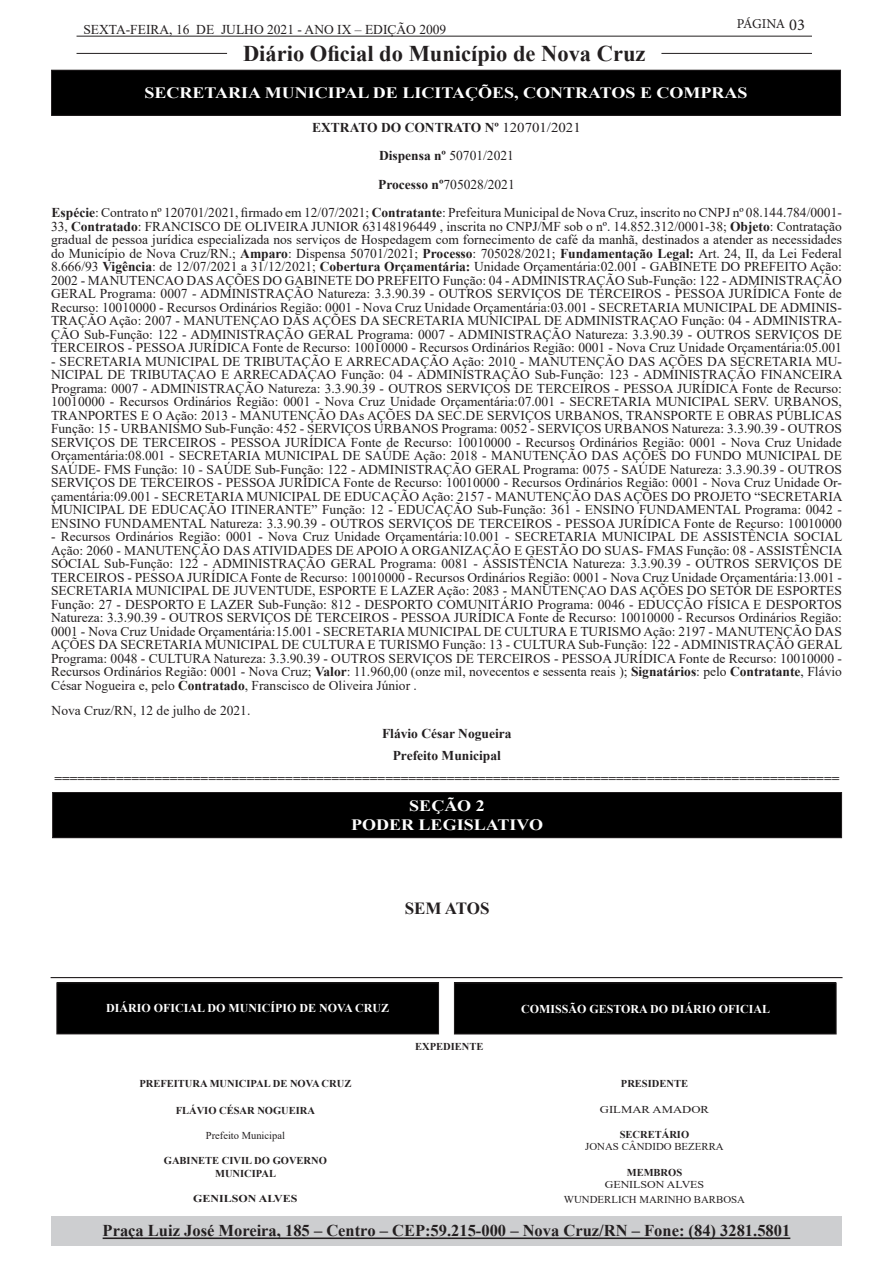
<style>
.page{position:relative;width:893px;height:1263px;background:#fff}
.page>*{position:absolute;margin:0;border:0;box-sizing:border-box;transform-origin:0 0}
.t1{font:700 22.5px "Times New Roman";color:#231f20}
.t2{font:700 16.95px "Times New Roman";color:#231f20}
.t3{font:700 16.5px "Times New Roman";color:#231f20}
.t4{font:700 15.75px "Times New Roman";color:#fff;scale:1.14 1}
.No_Spacing{font:13.5px/13.5px "Times New Roman";color:#231f20;text-align:justify}
.No_Spacing-2{font:700 13.5px "Times New Roman";color:#231f20}
.t5{font:13.5px "Minion Pro";letter-spacing:-.03em;color:#231f20}
.t6{font:700 12px "Times New Roman";color:#fff}
.t7{font:700 10.5px/12.6px "Times New Roman";color:#231f20;text-align:center}
.t8{font:10.5px "Times New Roman";color:#231f20}
.t9{font:700 10.5px "Times New Roman";color:#231f20;scale:1.14 1}
.t10{font:10.5px "Times New Roman";color:#231f20;scale:1.14 1}
.t11{font:10.5px "Times New Roman";color:#231f20;scale:1.21 1}
.s1{font-size:16.5px}
.s2{font-weight:400}
.s3{font-weight:700}
</style>
<div class="page">
<hr style="left:77px;top:36px;width:735px;height:1px;background:#231f20">
<hr style="left:77px;top:53px;width:150px;height:1px;background:#231f20">
<hr style="left:661px;top:53px;width:151px;height:1px;background:#231f20">
<div style="left:51px;top:1216px;width:791px;height:29px;background:#cdced0"></div>
<hr style="left:103px;top:1237px;width:687px;height:2px;background:#231f20">
<div style="left:53px;top:792px;width:789px;height:46px;background:#000"></div>
<div style="left:52px;top:792px;width:790px;height:46px;border:1px solid #231f20"></div>
<div style="left:57px;top:983px;width:382px;height:51px;background:#000"></div>
<div style="left:56px;top:982px;width:383px;height:52px;border:1px solid #231f20"></div>
<div style="left:454px;top:983px;width:382px;height:51px;background:#000"></div>
<div style="left:454px;top:982px;width:383px;height:52px;border:1px solid #231f20"></div>
<hr style="left:51px;top:977px;width:791px;height:1px;background:#231f20">
<div style="left:52px;top:70px;width:788px;height:45px;background:#000"></div>
<div style="left:51px;top:70px;width:790px;height:46px;border:1px solid #231f20"></div>
<p class="No_Spacing" style="left:83px;top:23px;width:365px">SEXTA-FEIRA, 16 DE JULHO 2021 - ANO IX – EDIÇÃO 2009</p>
<h1 class="t1" style="left:243px;top:37px;width:404px">Diário Oficial do Município de Nova Cruz</h1>
<p class="t5" style="left:737px;top:15px;width:70px">PÁGINA <span class="s1">03</span></p>
<p class="t4" style="left:145px;top:82px;width:530px">SECRETARIA MUNICIPAL DE LICITAÇÕES, CONTRATOS E COMPRAS</p>
<p class="No_Spacing-2" style="left:312px;top:117px;width:270px">EXTRATO DO CONTRATO Nº <span class="s2">120701/2021</span></p>
<p class="No_Spacing-2" style="left:379px;top:146px;width:136px">Dispensa nº <span class="s2">50701/2021</span></p>
<p class="No_Spacing" style="left:378px;top:177px;width:138px"><span class="s3">Processo nº</span>705028/2021</p>
<p class="No_Spacing" style="left:51px;top:205px;width:792px"><span class="s3">Espécie</span>: Contrato nº 120701/2021, firmado em 12/07/2021; <span class="s3">Contratante</span>: Prefeitura Municipal de Nova Cruz, inscrito no CNPJ nº 08.144.784/0001- 33, <span class="s3">Contratado</span>: FRANCISCO DE OLIVEIRA JUNIOR 63148196449 , inscrita no CNPJ/MF sob o nº. 14.852.312/0001-38; <span class="s3">Objeto</span>: Contratação gradual de pessoa jurídica especializada nos serviços de Hospedagem com fornecimento de café da manhã, destinados a atender as necessidades do Município de Nova Cruz/RN.; <span class="s3">Amparo</span>: Dispensa 50701/2021; <span class="s3">Processo</span>: 705028/2021; <span class="s3">Fundamentação Legal:</span> Art. 24, II, da Lei Federal 8.666/93 <span class="s3">Vigência</span>: de 12/07/2021 a 31/12/2021; <span class="s3">Cobertura Orçamentária:</span> Unidade Orçamentária:02.001 - GABINETE DO PREFEITO Ação:<br>2002 - MANUTENCAO DAS AÇÕES DO GABINETE DO PREFEITO Função: 04 - ADMINISTRAÇÃO Sub-Função: 122 - ADMINISTRAÇÃO GERAL Programa: 0007 - ADMINISTRAÇÃO Natureza: 3.3.90.39 - OUTROS SERVIÇOS DE TERCEIROS - PESSOA JURÍDICA Fonte de Recurso: 10010000 - Recursos Ordinários Região: 0001 - Nova Cruz Unidade Orçamentária:03.001 - SECRETARIA MUNICIPAL DE ADMINIS-TRAÇÃO Ação: 2007 - MANUTENÇAO DAS AÇÕES DA SECRETARIA MUNICIPAL DE ADMINISTRAÇAO Função: 04 - ADMINISTRA-ÇÃO Sub-Função: 122 - ADMINISTRAÇÃO GERAL Programa: 0007 - ADMINISTRAÇÃO Natureza: 3.3.90.39 - OUTROS SERVIÇOS DE TERCEIROS - PESSOA JURÍDICA Fonte de Recurso: 10010000 - Recursos Ordinários Região: 0001 - Nova Cruz Unidade Orçamentária:05.001</p>
<p class="No_Spacing" style="left:51px;top:354px;width:793px">- SECRETARIA MUNICIPAL DE TRIBUTAÇÃO E ARRECADAÇÃO Ação: 2010 - MANUTENÇÃO DAS AÇÕES DA SECRETARIA MU-NICIPAL DE TRIBUTAÇAO E ARRECADAÇAO Função: 04 - ADMINISTRAÇÃO Sub-Função: 123 - ADMINISTRAÇÃO FINANCEIRA Programa: 0007 - ADMINISTRAÇÃO Natureza: 3.3.90.39 - OUTROS SERVIÇOS DE TERCEIROS - PESSOA JURÍDICA Fonte de Recurso:<br>10010000 - Recursos Ordinários Região: 0001 - Nova Cruz Unidade Orçamentária:07.001 - SECRETARIA MUNICIPAL SERV. URBANOS, TRANPORTES E O Ação: 2013 - MANUTENÇÃO DAs AÇÕES DA SEC.DE SERVIÇOS URBANOS, TRANSPORTE E OBRAS PÚBLICAS Função: 15 - URBANISMO Sub-Função: 452 - SERVIÇOS URBANOS Programa: 0052 - SERVIÇOS URBANOS Natureza: 3.3.90.39 - OUTROS SERVIÇOS DE TERCEIROS - PESSOA JURÍDICA Fonte de Recurso: 10010000 - Recursos Ordinários Região: 0001 - Nova Cruz Unidade Orçamentária:08.001 - SECRETARIA MUNICIPAL DE SAÚDE Ação: 2018 - MANUTENÇÃO DAS AÇÕES DO FUNDO MUNICIPAL DE SAÚDE- FMS Função: 10 - SAÚDE Sub-Função: 122 - ADMINISTRAÇÃO GERAL Programa: 0075 - SAÚDE Natureza: 3.3.90.39 - OUTROS SERVIÇOS DE TERCEIROS - PESSOA JURÍDICA Fonte de Recurso: 10010000 - Recursos Ordinários Região: 0001 - Nova Cruz Unidade Or&shy;çamentária:09.001 - SECRETARIA MUNICIPAL DE EDUCAÇÃO Ação: 2157 - MANUTENÇÃO DAS AÇÕES DO PROJETO “SECRETARIA MUNICIPAL DE EDUCAÇÃO ITINERANTE” Função: 12 - EDUCAÇÃO Sub-Função: 361 - ENSINO FUNDAMENTAL Programa: 0042 - ENSINO FUNDAMENTAL Natureza: 3.3.90.39 - OUTROS SERVIÇOS DE TERCEIROS - PESSOA JURÍDICA Fonte de Recurso: 10010000</p>
<p class="No_Spacing" style="left:51px;top:529px;width:793px">- Recursos Ordinários Região: 0001 - Nova Cruz Unidade Orçamentária:10.001 - SECRETARIA MUNICIPAL DE ASSISTÊNCIA SOCIAL Ação: 2060 - MANUTENÇÃO DAS ATIVIDADES DE APOIO A ORGANIZAÇÃO E GESTÃO DO SUAS- FMAS Função: 08 - ASSISTÊNCIA SOCIAL Sub-Função: 122 - ADMINISTRAÇÃO GERAL Programa: 0081 - ASSISTÊNCIA Natureza: 3.3.90.39 - OUTROS SERVIÇOS DE TERCEIROS - PESSOA JURÍDICA Fonte de Recurso: 10010000 - Recursos Ordinários Região: 0001 - Nova Cruz Unidade Orçamentária:13.001 - SECRETARIA MUNICIPAL DE JUVENTUDE, ESPORTE E LAZER Ação: 2083 - MANUTENÇAO DAS AÇÕES DO SETOR DE ESPORTES Função: 27 - DESPORTO E LAZER Sub-Função: 812 - DESPORTO COMUNITÁRIO Programa: 0046 - EDUCÇÃO FÍSICA E DESPORTOS Natureza: 3.3.90.39 - OUTROS SERVIÇOS DE TERCEIROS - PESSOA JURÍDICA Fonte de Recurso: 10010000 - Recursos Ordinários Região:<br>0001 - Nova Cruz Unidade Orçamentária:15.001 - SECRETARIA MUNICIPAL DE CULTURA E TURISMO Ação: 2197 - MANUTENÇÃO DAS AÇÕES DA SECRETARIA MUNICIPAL DE CULTURA E TURISMO Função: 13 - CULTURA Sub-Função: 122 - ADMINISTRAÇÃO GERAL Programa: 0048 - CULTURA Natureza: 3.3.90.39 - OUTROS SERVIÇOS DE TERCEIROS - PESSOA JURÍDICA Fonte de Recurso: 10010000 - Recursos Ordinários Região: 0001 - Nova Cruz; <span class="s3">Valor</span>: 11.960,00 (onze mil, novecentos e sessenta reais ); <span class="s3">Signatários</span>: pelo <span class="s3">Contratante</span>, Flávio César Nogueira e, pelo <span class="s3">Contratado</span>, Franscisco de Oliveira Júnior .</p>
<p class="No_Spacing" style="left:52px;top:703px;width:200px">Nova Cruz/RN, 12 de julho de 2021.</p>
<p class="No_Spacing-2" style="left:382px;top:723px;width:131px">Flávio César Nogueira</p>
<p class="No_Spacing-2" style="left:393px;top:746px;width:110px">Prefeito Municipal</p>
<p class="No_Spacing-2" style="left:54px;top:768px;width:786px">======================================================================================================</p>
<p class="t4" style="left:409px;top:794px;width:68px">SEÇÃO 2</p>
<p class="t4" style="left:351px;top:813px;width:170px">PODER LEGISLATIVO</p>
<p class="t2" style="left:405px;top:896px;width:86px">SEM ATOS</p>
<p class="t6" style="left:106px;top:1000px;width:285px">DIÁRIO OFICIAL DO MUNICÍPIO DE NOVA CRUZ</p>
<p class="t6" style="left:521px;top:1000px;width:251px">COMISSÃO GESTORA DO DIÁRIO OFICIAL</p>
<p class="t7" style="left:139px;top:1077px;width:213px">PREFEITURA MUNICIPAL DE NOVA CRUZ</p>
<p class="t7" style="left:176px;top:1104px;width:141px">FLÁVIO CÉSAR NOGUEIRA</p>
<p class="t8" style="left:206px;top:1128px;width:81px">Prefeito Municipal</p>
<p class="t7" style="left:164px;top:1154px;width:165px">GABINETE CIVIL DO GOVERNO<br>MUNICIPAL</p>
<p class="t9" style="left:193px;top:1191px;width:93px">GENILSON ALVES</p>
<p class="t7" style="left:415px;top:1039px;width:70px">EXPEDIENTE</p>
<p class="t7" style="left:621px;top:1077px;width:69px">PRESIDENTE</p>
<p class="t11" style="left:600px;top:1102px;width:92px">GILMAR AMADOR</p>
<p class="t7" style="left:620px;top:1128px;width:71px">SECRETÁRIO</p>
<p class="t8" style="left:585px;top:1139px;width:140px">JONAS CÂNDIDO BEZERRA</p>
<p class="t7" style="left:627px;top:1165px;width:57px">MEMBROS</p>
<p class="t10" style="left:605px;top:1177px;width:89px">GENILSON ALVES</p>
<p class="t8" style="left:564px;top:1192px;width:183px">WUNDERLICH MARINHO BARBOSA</p>
<p class="t3" style="left:103px;top:1219px;width:689px">Praça Luiz José Moreira, 185 – Centro – CEP:59.215-000 – Nova Cruz/RN – Fone: (84) 3281.5801</p>
</div>
